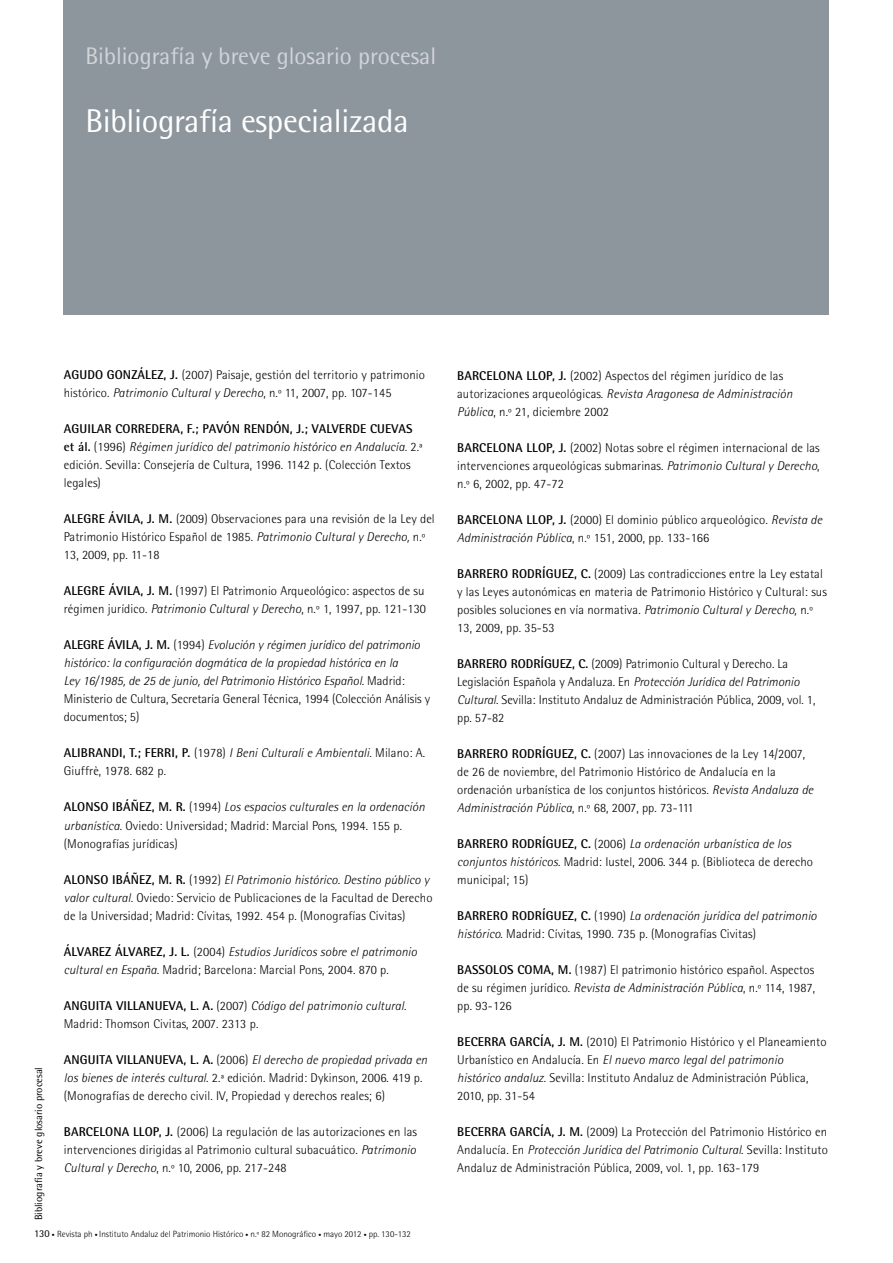
<style>
.page{position:relative;width:893px;height:1263px;background:#fff}
.page>*{position:absolute;margin:0;border:0;box-sizing:border-box;transform-origin:0 0}
.t1{font:33px "Rotis Semi Sans";letter-spacing:-.01em;color:#fff}
.t2{font:24px "Rotis Semi Sans";color:#d1d5da}
.t3{font:300 12.75px/18px "Rotis Semi Sans";letter-spacing:.01em;color:#000}
.t4{font:italic 300 12.75px/18px "Rotis Semi Sans";color:#000}
.t5{font:700 12.75px "Rotis Semi Sans";letter-spacing:.01em;color:#000}
.t6{font:10.5px "Rotis Semi Sans";color:#000}
.t7{font:300 9px "Rotis Semi Sans";color:#000}
.s1{font-weight:700}
.s2{font-style:italic}
.s3{font-weight:700;font-style:normal}
.s4{font-style:normal}
.s5{font-weight:400;font-size:10.5px}
.s6{font-size:6px}
</style>
<div class="page">
<div style="left:64px;top:0;width:765px;height:315px;background:#8e969d"></div>
<h2 class="t2" style="left:85px;top:41px;width:352px">Bibliografía y breve glosario procesal</h2>
<h1 class="t1" style="left:85px;top:101px;width:325px">Bibliografía especializada</h1>
<p class="t6" style="left:32px;top:1220px;width:155px;rotate:-90deg">Bibliografía y breve glosario procesal</p>
<p class="t3" style="left:64px;top:366px;width:363px;text-indent:68px"><span class="s1">ZÁLEZ, J.</span> (2007) Paisaje, gestión del territorio y patrimonio histórico. <span class="s2">Patrimonio Cultural y Derecho</span>, n.º 11, 2007, pp. 107-145</p>
<p class="t5" style="left:64px;top:421px;width:8px">AGUILAR</p>
<p class="t5" style="left:115px;top:421px;width:9px">CORR</p>
<p class="t5" style="left:145px;top:421px;width:121px">EDERA, F.; PAVÓN RENDÓN</p>
<p class="t5" style="left:64px;top:367px;width:9px">AGUDO</p>
<p class="t5" style="left:107px;top:367px;width:9px">GON</p>
<p class="t3" style="left:64px;top:420px;width:360px;text-indent:226px"><span class="s1">, J.; VALVERD E CU EVAS<br>et ál.</span> (1996) <span class="s2">Régimen jurídico del patrimonio histórico en Andalucía.</span> 2.ª edición<span class="s2">.</span> Sevilla: Consejería de Cultura, 1996. 1142 p. (Colección Textos legales)</p>
<p class="t3" style="left:64px;top:510px;width:372px"><span class="s1">ALEGRE ÁVILA, J. M .</span> (2009) Observaciones para una revisión de la Ley del<br>Patrimonio Histórico Español de 1985. <span class="s2">Patrimonio Cultural y Derecho,</span> n.º<br>13, 2009, pp. 11-18</p>
<p class="t3" style="left:64px;top:582px;width:364px"><span class="s1">ALEGRE ÁVILA, J. M.</span> (1997) El Patrimonio Arqueológico: aspectos de su régimen jurídico. <span class="s2">Patrimonio Cultural y Derecho</span>, n.º 1, 1997, pp. 121-130</p>
<p class="t4" style="left:64px;top:636px;width:368px"><span class="s3">ALEGR E ÁVILA, J. M .</span> <span class="s4">(1994)</span> Evolución y régimen jurídico del patrimonio histórico: la configuración dogmática de la propiedad histórica en la<br>Ley 16/1985, de 25 de junio, del Patrimonio Histórico Español. <span class="s4">Madrid:<br>Ministerio de Cultura, Secretaría General Técnica, 1994 (Colección Análisis y documentos; 5)</span></p>
<p class="t5" style="left:64px;top:745px;width:8px">ALIBRANDI</p>
<p class="t3" style="left:64px;top:744px;width:363px;text-indent:59px"><span class="s1">, T.; FERRI , P.</span> (1978) <span class="s2">I Beni Culturali e Ambientali.</span> Milano: A.<br>Giuffrè, 1978. 682 p.</p>
<p class="t5" style="left:64px;top:799px;width:9px">ALONSO</p>
<p class="t3" style="left:64px;top:798px;width:362px;text-indent:48px"><span class="s1">IBÁÑEZ, M . R.</span> (1994) <span class="s2">Los espacios culturales en la ordenación urbanística</span>. Oviedo: Universidad; Madrid: Marcial Pons, 1994. 155 p. (Monografías jurídicas)</p>
<p class="t5" style="left:64px;top:871px;width:9px">ALONSO</p>
<p class="t3" style="left:64px;top:870px;width:370px;text-indent:48px"><span class="s1">IBÁÑEZ, M . R.</span> (1992) <span class="s2">El Patrimonio histórico. Destino público y valor cultural.</span> Oviedo: Servicio de Publicaciones de la Facultad de Derecho de la Universidad; Madrid: Cívitas, 1992. 454 p. (Monografías Civitas)</p>
<p class="t4" style="left:64px;top:942px;width:355px"><span class="s3">ÁLVAR EZ ÁLVAR EZ, J. L.</span> <span class="s4">(2004)</span> Estudios Jurídicos sobre el patrimonio cultural en España. <span class="s4">Madrid; Barcelona: Marcial Pons, 2004. 870 p.</span></p>
<p class="t5" style="left:64px;top:997px;width:8px">ANGUITA</p>
<p class="t5" style="left:116px;top:997px;width:15px">VILLANU</p>
<p class="t3" style="left:64px;top:996px;width:344px;text-indent:99px"><span class="s1">EVA, L. A.</span> (2007) <span class="s2">Código del patrimonio cultural</span>.<br>Madrid: Thomson Civitas, 2007. 2313 p.</p>
<p class="t5" style="left:64px;top:1051px;width:8px">ANGUITA</p>
<p class="t5" style="left:116px;top:1051px;width:15px">VILLANU</p>
<p class="t3" style="left:64px;top:1050px;width:365px;text-indent:99px"><span class="s1">EVA, L. A.</span> (2006) <span class="s2">El derecho de propiedad privada en los bienes de interés cultural</span>. 2.ª edición. Madrid: Dykinson, 2006. 419 p. (Monografías de derecho civil. IV, Propiedad y derechos reales; 6)</p>
<p class="t5" style="left:64px;top:1123px;width:9px">BARC</p>
<p class="t5" style="left:93px;top:1123px;width:15px">ELONA</p>
<p class="t5" style="left:133px;top:1123px;width:8px">LLOP</p>
<p class="t3" style="left:64px;top:1122px;width:355px;text-align:justify;text-indent:95px"><span class="s1">, J.</span> (2006) La regulación de las autorizaciones en las intervenciones dirigidas al Patrimonio cultural subacuático. <span class="s2">Patrimonio Cultural y Derecho</span>, n.º 10, 2006, pp. 217-248</p>
<p class="t7" style="left:34px;top:1229px;width:378px"><span class="s5">130</span> <span class="s6">•</span> Revista ph <span class="s6">•</span> Instituto Andaluz del Patrimonio Histórico <span class="s6">•</span> n.º 82 Monográfico <span class="s6">•</span> mayo 2012 <span class="s6">•</span> pp. 130-132</p>
<p class="t3" style="left:457px;top:367px;width:337px;text-indent:95px"><span class="s1">, J.</span> (2002) Aspectos del régimen jurídico de las autorizaciones arqueológicas. <span class="s2">Revista Aragonesa de Administración<br>Pública</span>, n.º 21, diciembre 2002</p>
<p class="t5" style="left:457px;top:440px;width:9px">BARC</p>
<p class="t5" style="left:486px;top:440px;width:15px">ELONA</p>
<p class="t5" style="left:526px;top:440px;width:8px">LLOP</p>
<p class="t5" style="left:457px;top:368px;width:9px">BARC</p>
<p class="t5" style="left:486px;top:368px;width:15px">ELONA</p>
<p class="t5" style="left:526px;top:368px;width:8px">LLOP</p>
<p class="t3" style="left:457px;top:439px;width:364px;text-align:justify;text-indent:95px"><span class="s1">, J.</span> (2002) Notas sobre el régimen internacional de las intervenciones arqueológicas submarinas. <span class="s2">Patrimonio Cultural y Derecho</span>, n.º 6, 2002, pp. 47-72</p>
<p class="t5" style="left:457px;top:512px;width:9px">BARC</p>
<p class="t5" style="left:486px;top:512px;width:15px">ELONA</p>
<p class="t5" style="left:526px;top:512px;width:8px">LLOP</p>
<p class="t3" style="left:457px;top:511px;width:367px;text-indent:95px"><span class="s1">, J.</span> (2000) El dominio público arqueológico<span class="s2">. Revista de<br>Administración Pública</span>, n.º 151, 2000, pp. 133-166</p>
<p class="t5" style="left:457px;top:566px;width:8px">BARR</p>
<p class="t5" style="left:486px;top:566px;width:34px">ERO RODRÍGU</p>
<p class="t3" style="left:457px;top:565px;width:371px;text-indent:104px"><span class="s1">EZ, C.</span> (2009) Las contradicciones entre la Ley estatal y las Leyes autonómicas en materia de Patrimonio Histórico y Cultural: sus posibles soluciones en vía normativa. <span class="s2">Patrimonio Cultural y Derecho,</span> n.º 13, 2009, pp. 35-53</p>
<p class="t5" style="left:457px;top:656px;width:8px">BARR</p>
<p class="t5" style="left:486px;top:656px;width:33px">ERO RODRÍGU</p>
<p class="t3" style="left:457px;top:655px;width:360px;text-indent:103px"><span class="s1">EZ, C.</span> (2009) Patrimonio Cultural y Derecho. La Legislación Española y Andaluza. En <span class="s2">Protección Jurídica del Patrimonio Cultural</span>. Sevilla: Instituto Andaluz de Administración Pública, 2009, vol. 1, pp. 57-82</p>
<p class="t5" style="left:457px;top:746px;width:8px">BARR</p>
<p class="t5" style="left:486px;top:746px;width:34px">ERO RODRÍGU</p>
<p class="t3" style="left:457px;top:745px;width:358px;text-indent:104px"><span class="s1">EZ, C.</span> (2007) Las innovaciones de la Ley 14/2007, de 26 de noviembre, del Patrimonio Histórico de Andalucía en la ordenación urbanística de los conjuntos históricos<span class="s2">. Revista Andaluza de Administración Pública</span>, n.º 68, 2007, pp. 73-111</p>
<p class="t5" style="left:457px;top:836px;width:8px">BARR</p>
<p class="t5" style="left:486px;top:836px;width:34px">ERO RODRÍGU</p>
<p class="t3" style="left:457px;top:835px;width:357px;text-indent:104px"><span class="s1">EZ, C.</span> (2006) <span class="s2">La ordenación urbanística de los conjuntos históricos</span>. Madrid: Iustel, 2006. 344 p. (Biblioteca de derecho municipal; 15)</p>
<p class="t5" style="left:457px;top:908px;width:8px">BARR</p>
<p class="t5" style="left:486px;top:908px;width:34px">ERO RODRÍGU</p>
<p class="t3" style="left:457px;top:907px;width:361px;text-indent:104px"><span class="s1">EZ, C.</span> (1990) <span class="s2">La ordenación jurídica del patrimonio histórico</span>. Madrid: Cívitas, 1990. 735 p. (Monografías Civitas)</p>
<p class="t5" style="left:457px;top:962px;width:8px">BASSOLOS</p>
<p class="t5" style="left:517px;top:962px;width:10px">COMA</p>
<p class="t3" style="left:457px;top:961px;width:360px;text-align:justify;text-indent:94px"><span class="s1">, M.</span> (1987) El patrimonio histórico español. Aspectos de su régimen jurídico. <span class="s2">Revista de Administración Pública</span>, n.º 114, 1987, pp. 93-126</p>
<p class="t5" style="left:457px;top:1034px;width:35px">BECERRA</p>
<p class="t5" style="left:510px;top:1034px;width:8px">GARCÍA</p>
<p class="t3" style="left:457px;top:1033px;width:371px;text-indent:94px"><span class="s1">, J. M.</span> (2010) El Patrimonio Histórico y el Planeamiento Urbanístico en Andalucía<span class="s2">.</span> En <span class="s2">El nuevo marco legal del patrimonio histórico andaluz</span>. Sevilla: Instituto Andaluz de Administración Pública, 2010, pp. 31-54</p>
<p class="t5" style="left:457px;top:1124px;width:35px">BECERRA</p>
<p class="t5" style="left:510px;top:1124px;width:8px">GARCÍA</p>
<p class="t3" style="left:457px;top:1123px;width:372px;text-align:justify;text-indent:94px"><span class="s1">, J. M.</span> (2009) La Protección del Patrimonio Histórico en Andalucía<span class="s2">.</span> En <span class="s2">Protección Jurídica del Patrimonio Cultural</span>. Sevilla: Instituto Andaluz de Administración Pública, 2009, vol. 1, pp. 163-179</p>
</div>
